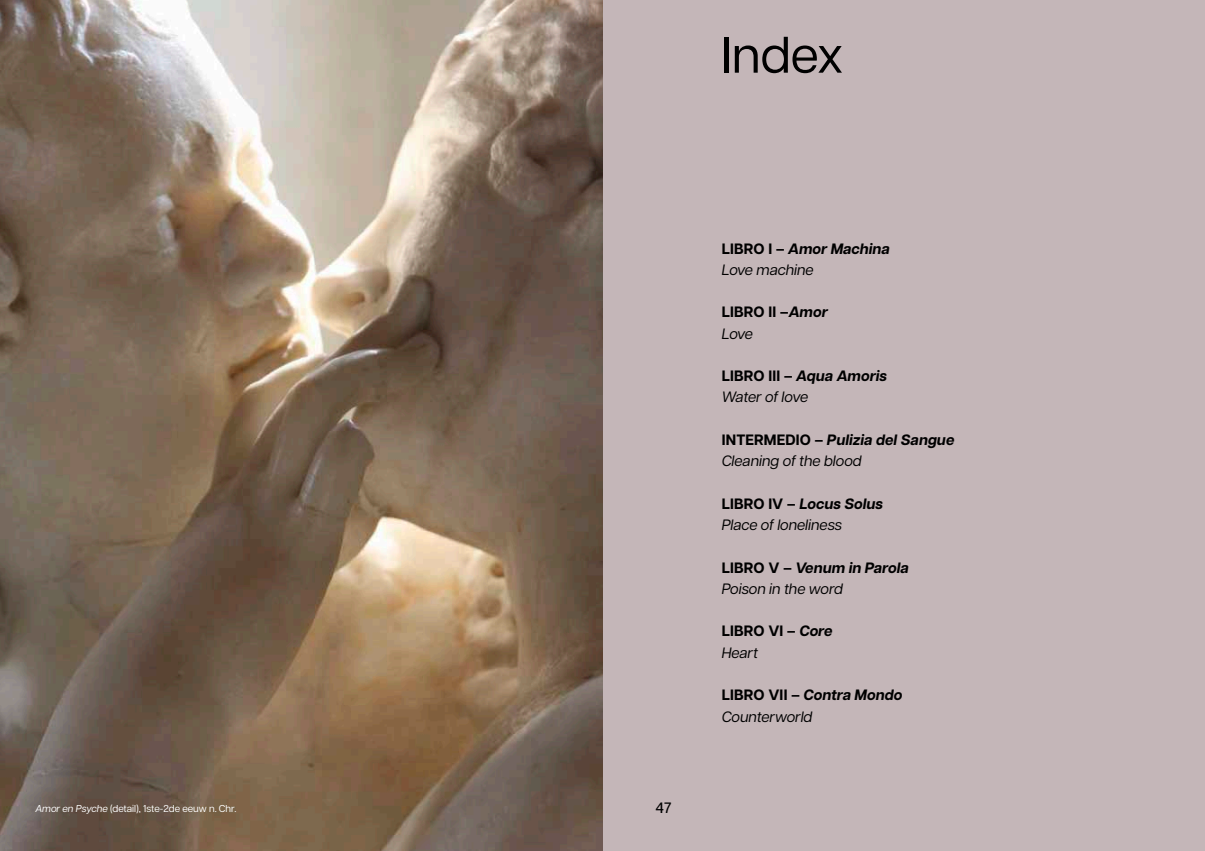
<style>
.page{position:relative;width:1205px;height:851px;background:#fff}
.page>*{position:absolute;margin:0;border:0;box-sizing:border-box;transform-origin:0 0}
.t1{font:51.25px "Articulat CF";color:#000}
.t2{font:italic 15px/21.2px "Articulat CF";color:#000}
.t3{font:700 15px/21.2px "Articulat CF";letter-spacing:.01em;color:#000}
.t4{font:italic 700 15px/21.2px "Articulat CF";color:#000}
.t5{font:500 15px "Articulat CF";color:#000}
.t6{font:10px "Articulat CF";color:#fff}
.s1{font-style:italic}
.s2{font-style:normal}
.s3{font-weight:400}
.s4{font-weight:400;font-style:italic}
.s5{font-weight:700;font-style:normal}
.s6{font-weight:700}
</style>
<div class="page">
<div style="left:602px;top:0;width:603px;height:850px;background:#c4b6b8"></div>
<img style="left:0;top:0;width:602px;height:850px">
<h1 class="t1" style="left:722px;top:18px;width:123px">Index</h1>
<p class="t6" style="left:35px;top:801px;width:202px"><span class="s1">Amor en Psyche</span> (detail), 1ste-2de eeuw n. Chr.</p>
<p class="t5" style="left:656px;top:796px;width:17px">47</p>
<p class="t4" style="left:722px;top:237px;width:170px"><span class="s2">LIBRO I –</span> Amor Machina<br><span class="s3">Love machine</span></p>
<p class="t3" style="left:722px;top:301px;width:108px">LIBRO II –<span class="s1">Amor<br></span><span class="s4">Love</span></p>
<p class="t2" style="left:722px;top:364px;width:167px"><span class="s5">LIBRO III –</span> <span class="s6">Aqua Amoris<br></span>Water of love</p>
<p class="t2" style="left:722px;top:428px;width:234px"><span class="s5">INTERMEDIO –</span> <span class="s6">Pulizia del Sangue<br></span>Cleaning of the blood</p>
<p class="t2" style="left:722px;top:492px;width:163px"><span class="s5">LIBRO IV –</span> <span class="s6">Locus Solus<br></span>Place of loneliness</p>
<p class="t2" style="left:722px;top:555px;width:189px"><span class="s5">LIBRO V –</span> <span class="s6">Venum in Parola<br></span>Poison in the word</p>
<p class="t3" style="left:722px;top:620px;width:112px">LIBRO VI – <span class="s1">Core<br></span><span class="s4">Heart</span></p>
<p class="t2" style="left:722px;top:683px;width:182px"><span class="s5">LIBRO VII –</span> <span class="s6">Contra Mondo<br></span>Counterworld</p>
</div>
